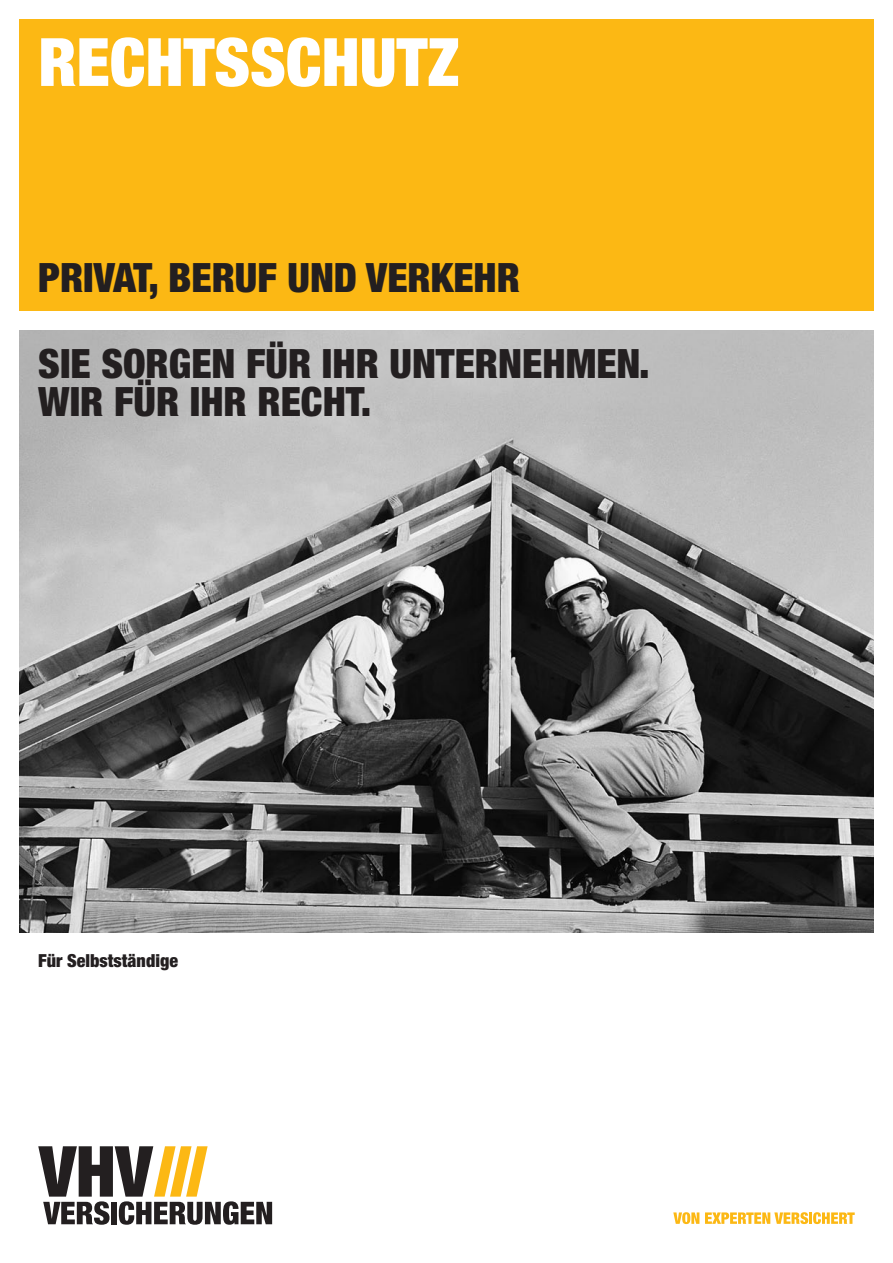
<style>
.page{position:relative;width:893px;height:1263px;background:#fff}
.page>*{position:absolute;margin:0;border:0;box-sizing:border-box;transform-origin:0 0}
.t1{font:900 condensed 66.75px "Helvetica Neue";color:#fff}
.t2{font:900 condensed 40.5px/38.2px "Helvetica Neue";color:#231f20}
.t3{font:900 condensed 18px "Helvetica Neue";color:#231f20}
</style>
<div class="page">
<div style="left:19px;top:19px;width:855px;height:292px;background:#fcb814"></div>
<img style="left:19px;top:330px;width:855px;height:603px">
<svg style="left:38px;top:1146px;width:234px;height:79px"></svg>
<svg style="left:673px;top:1212px;width:26px;height:12px"></svg>
<svg style="left:705px;top:1212px;width:150px;height:12px"></svg>
<h1 class="t1" style="left:38px;top:21px;width:36px">RECHTSSCHUTZ</h1>
<p class="t2" style="left:38px;top:258px;width:483px">PRIVAT, BERUF UND VERKEHR</p>
<p class="t2" style="left:38px;top:344px;width:613px">SIE SORGEN FÜR IHR UNTERNEHMEN.<br>WIR FÜR IHR RECHT.</p>
<p class="t3" style="left:38px;top:949px;width:141px">FÜR SELBSTSTÄNDIGE</p>
</div>
